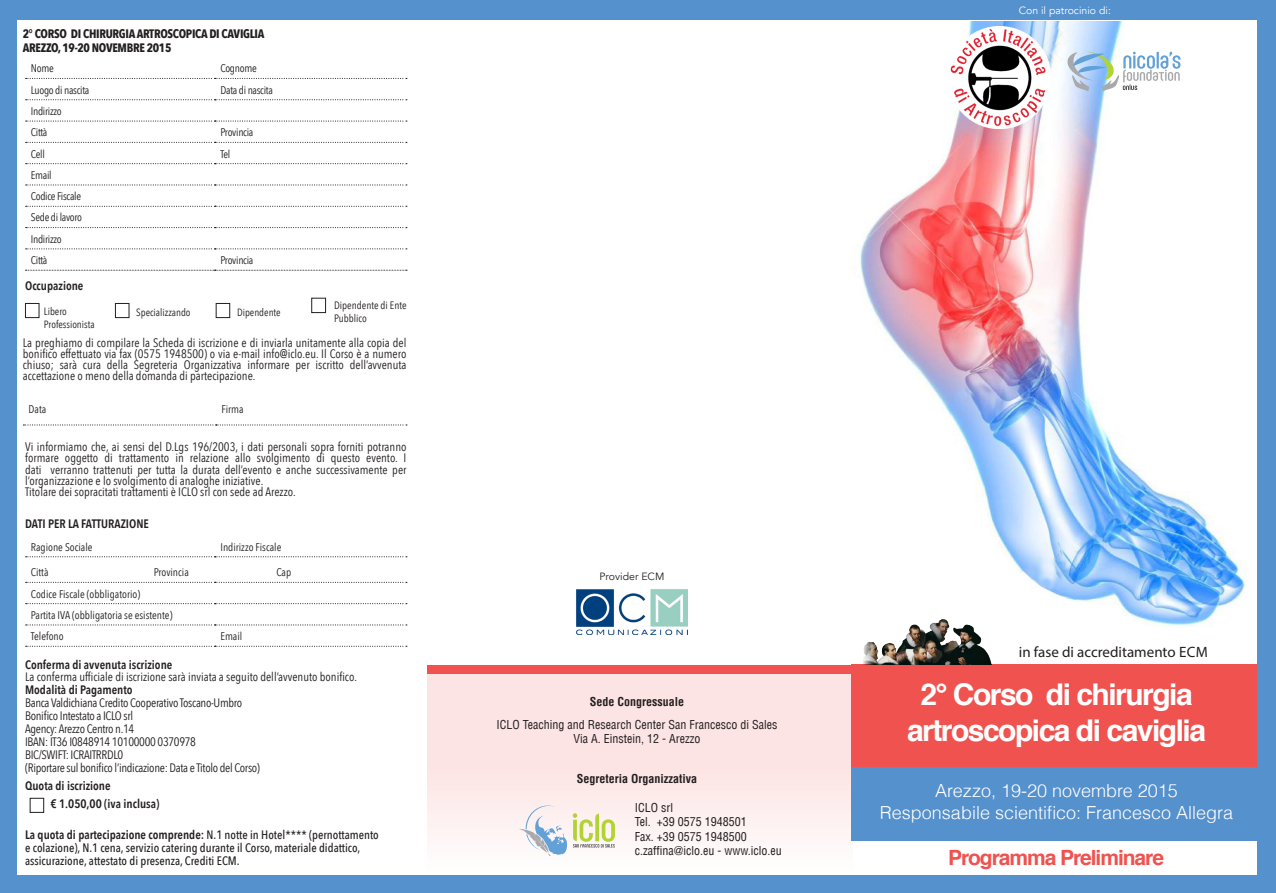
<style>
.page{position:relative;width:1276px;height:893px;background:#fff}
.page>*{position:absolute;margin:0;border:0;box-sizing:border-box;transform-origin:0 0}
.t1{font:700 30px/36px "Helvetica";letter-spacing:-.05em;color:#fff;text-align:center}
.t2{font:700 21px "Helvetica";letter-spacing:-.05em;color:#f0524f}
.t3{font:300 18px "Helvetica LT";color:#fff}
.t4{font:15px "Myriad Pro";color:#231f20}
.t5{font:12.3px/11.1px "Avenir Next Condensed";color:#231f20;text-align:justify}
.t6{font:12.3px "Avenir Next Condensed";letter-spacing:-.025em;color:#231f20}
.t7{font:500 12.3px/12.9px "Avenir Next Condensed";color:#231f20}
.t8{font:600 12.3px "Avenir Next Condensed";color:#231f20}
.t9{font:700 12.3px "Avenir Next Condensed";letter-spacing:-.025em;color:#231f20}
.t10{font:condensed 12px "Helvetica LT";color:#231f20}
.t11{font:700 condensed 12px "Helvetica LT";color:#231f20}
.t12{font:11.1px "Avenir Next Condensed";letter-spacing:-.02em;color:#231f20}
.t13{font:11.1px "Avenir Next Condensed";color:#231f20}
.t14{font:10.8px/12.9px "Avenir Next Condensed";color:#231f20}
.t15{font:10.5px "Avenir Next Condensed";color:#231f20}
.t16{font:10.5px "Avenir";color:#fff}
.t17{font:10.5px "Avenir";color:#231f20}
.s1{font-weight:600}
</style>
<div class="page">
<img style="left:851px;top:21px;width:406px;height:672px">
<div style="left:0;top:0;width:1276px;height:19px;background:#5591cd"></div>
<div style="left:0;top:875px;width:1276px;height:18px;background:#5591cd"></div>
<div style="left:0;top:0;width:17px;height:893px;background:#5591cd"></div>
<div style="left:1257px;top:0;width:19px;height:893px;background:#5591cd"></div>
<div style="left:216px;top:303px;width:14px;height:15px;border:1px solid #231f20"></div>
<div style="left:115px;top:303px;width:14px;height:15px;border:1px solid #231f20"></div>
<div style="left:25px;top:303px;width:14px;height:15px;border:1px solid #231f20"></div>
<div style="left:311px;top:298px;width:15px;height:15px;border:1px solid #231f20"></div>
<svg style="left:23px;top:424px;width:384px;height:1px"></svg>
<svg style="left:26px;top:78px;width:381px;height:1px"></svg>
<svg style="left:26px;top:99px;width:381px;height:1px"></svg>
<svg style="left:26px;top:121px;width:381px;height:1px"></svg>
<svg style="left:26px;top:142px;width:381px;height:1px"></svg>
<svg style="left:26px;top:163px;width:381px;height:1px"></svg>
<svg style="left:26px;top:184px;width:381px;height:2px"></svg>
<svg style="left:26px;top:206px;width:381px;height:1px"></svg>
<svg style="left:26px;top:227px;width:381px;height:1px"></svg>
<svg style="left:26px;top:248px;width:381px;height:1px"></svg>
<svg style="left:25px;top:270px;width:382px;height:1px"></svg>
<svg style="left:26px;top:556px;width:381px;height:1px"></svg>
<svg style="left:26px;top:582px;width:381px;height:1px"></svg>
<svg style="left:26px;top:603px;width:381px;height:1px"></svg>
<svg style="left:26px;top:624px;width:381px;height:1px"></svg>
<svg style="left:26px;top:646px;width:381px;height:1px"></svg>
<div style="left:427px;top:665px;width:425px;height:209px;background:linear-gradient(to bottom,#fbd6d6,#fefbfb)"></div>
<svg style="left:518px;top:805px;width:97px;height:51px"></svg>
<div style="left:30px;top:798px;width:14px;height:15px;border:1px solid #231f20"></div>
<div style="left:851px;top:665px;width:405px;height:102px;background:#f0524f"></div>
<div style="left:851px;top:767px;width:418px;height:73px;background:#5591cd"></div>
<div style="left:427px;top:665px;width:425px;height:8px;background:#f0524f"></div>
<img style="left:576px;top:589px;width:111px;height:46px">
<img style="left:862px;top:619px;width:129px;height:45px">
<img style="left:948px;top:27px;width:102px;height:102px">
<svg style="left:1065px;top:52px;width:115px;height:39px"></svg>
<p class="t9" style="left:23px;top:26px;width:243px">2° CORSO DI CHIRURGIA ARTROSCOPICA DI CAVIGLIA</p>
<p class="t9" style="left:23px;top:41px;width:150px">AREZZO, 19-20 NOVEMBRE 2015</p>
<p class="t12" style="left:31px;top:59px;width:24px">Nome</p>
<p class="t12" style="left:220px;top:59px;width:38px">Cognome</p>
<p class="t12" style="left:31px;top:80px;width:60px">Luogo di nascita</p>
<p class="t12" style="left:220px;top:80px;width:54px">Data di nascita</p>
<p class="t12" style="left:31px;top:102px;width:32px">Indirizzo</p>
<p class="t12" style="left:31px;top:123px;width:18px">Città</p>
<p class="t12" style="left:220px;top:123px;width:34px">Provincia</p>
<p class="t12" style="left:31px;top:144px;width:15px">Cell</p>
<p class="t12" style="left:220px;top:144px;width:11px">Tel</p>
<p class="t12" style="left:31px;top:165px;width:22px">Email</p>
<p class="t12" style="left:31px;top:187px;width:52px">Codice Fiscale</p>
<p class="t12" style="left:31px;top:208px;width:53px">Sede di lavoro</p>
<p class="t12" style="left:31px;top:229px;width:32px">Indirizzo</p>
<p class="t12" style="left:31px;top:251px;width:18px">Città</p>
<p class="t12" style="left:220px;top:251px;width:34px">Provincia</p>
<p class="t8" style="left:25px;top:275px;width:60px">Occupazione</p>
<p class="t15" style="left:44px;top:303px;width:24px">Libero</p>
<p class="t15" style="left:136px;top:303px;width:56px">Specializzando</p>
<p class="t15" style="left:237px;top:303px;width:45px">Dipendente</p>
<p class="t15" style="left:44px;top:315px;width:52px">Professionista</p>
<p class="t14" style="left:334px;top:299px;width:74px">Dipendente di Ente<br>Pubblico</p>
<p class="t5" style="left:23px;top:337px;width:385px">La preghiamo di compilare la Scheda di iscrizione e di inviarla unitamente alla copia del bonifico effettuato via fax (0575 1948500) o via e-mail info@iclo.eu. Il Corso è a numero chiuso; sarà cura della Segreteria Organizzativa informare per iscritto dell’avvenuta accettazione o meno della domanda di partecipazione.</p>
<p class="t12" style="left:29px;top:399px;width:19px">Data</p>
<p class="t12" style="left:221px;top:399px;width:24px">Firma</p>
<p class="t5" style="left:25px;top:441px;width:383px">Vi informiamo che, ai sensi del D.Lgs 196/2003, i dati personali sopra forniti potranno formare oggetto di trattamento in relazione allo svolgimento di questo evento. I dati verranno trattenuti per tutta la durata dell’evento e anche successivamente per l’organizzazione e lo svolgimento di analoghe iniziative.</p>
<p class="t5" style="left:25px;top:485px;width:272px">Titolare dei sopracitati trattamenti è ICLO srl con sede ad Arezzo.</p>
<p class="t8" style="left:25px;top:513px;width:125px">DATI PER LA FATTURAZIONE</p>
<p class="t13" style="left:31px;top:537px;width:63px">Ragione Sociale</p>
<p class="t13" style="left:220px;top:537px;width:62px">Indirizzo Fiscale</p>
<p class="t12" style="left:31px;top:563px;width:19px">Città</p>
<p class="t13" style="left:154px;top:563px;width:37px">Provincia</p>
<p class="t12" style="left:276px;top:563px;width:16px">Cap</p>
<p class="t13" style="left:31px;top:584px;width:111px">Codice Fiscale (obbligatorio)</p>
<p class="t13" style="left:31px;top:605px;width:143px">Partita IVA (obbligatoria se esistente)</p>
<p class="t13" style="left:31px;top:627px;width:34px">Telefono</p>
<p class="t12" style="left:220px;top:627px;width:23px">Email</p>
<p class="t8" style="left:25px;top:654px;width:149px">Conferma di avvenuta iscrizione</p>
<p class="t5" style="left:25px;top:671px;width:333px">La conferma ufficiale di iscrizione sarà inviata a seguito dell’avvenuto bonifico.</p>
<p class="t8" style="left:25px;top:679px;width:109px">Modalità di Pagamento</p>
<p class="t6" style="left:25px;top:693px;width:219px">Banca Valdichiana Credito Cooperativo Toscano-Umbro</p>
<p class="t6" style="left:25px;top:706px;width:109px">Bonifico Intestato a ICLO srl</p>
<p class="t6" style="left:25px;top:718px;width:111px">Agency: Arezzo Centro n.14</p>
<p class="t6" style="left:25px;top:731px;width:172px">IBAN: IT36 I0848914 10100000 0370978</p>
<p class="t6" style="left:25px;top:744px;width:100px">BIC/SWIFT: ICRAITRRDL0</p>
<p class="t6" style="left:25px;top:757px;width:236px">(Riportare sul bonifico l’indicazione: Data e Titolo del Corso)</p>
<p class="t8" style="left:25px;top:775px;width:87px">Quota di iscrizione</p>
<p class="t8" style="left:51px;top:793px;width:110px">€ 1.050,00 (iva inclusa)</p>
<p class="t7" style="left:25px;top:828px;width:355px"><span class="s1">La quota di partecipazione comprende:</span> N.1 notte in Hotel**** (pernottamento e colazione), N.1 cena, servizio catering durante il Corso, materiale didattico, assicurazione, attestato di presenza, Crediti ECM.</p>
<p class="t17" style="left:599px;top:570px;width:66px">Provider ECM</p>
<p class="t11" style="left:590px;top:694px;width:96px">Sede Congressuale</p>
<p class="t10" style="left:496px;top:717px;width:282px">ICLO Teaching and Research Center San Francesco di Sales</p>
<p class="t10" style="left:573px;top:731px;width:128px">Via A. Einstein, 12 - Arezzo</p>
<p class="t11" style="left:577px;top:771px;width:122px">Segreteria Organizzativa</p>
<p class="t10" style="left:635px;top:800px;width:40px">ICLO srl</p>
<p class="t10" style="left:635px;top:814px;width:114px">Tel. +39 0575 1948501</p>
<p class="t10" style="left:635px;top:829px;width:113px">Fax. +39 0575 1948500</p>
<p class="t10" style="left:635px;top:843px;width:149px">c.zaffina@iclo.eu - www.iclo.eu</p>
<p class="t16" style="left:1018px;top:4px;width:94px">Con il patrocinio di:</p>
<p class="t4" style="left:1019px;top:643px;width:190px">in fase di accreditamento ECM</p>
<p class="t1" style="left:907px;top:676px;width:300px">2° Corso di chirurgia artroscopica di caviglia</p>
<p class="t3" style="left:935px;top:779px;width:244px">Arezzo, 19-20 novembre 2015</p>
<p class="t3" style="left:880px;top:801px;width:355px">Responsabile scientifico: Francesco Allegra</p>
<p class="t2" style="left:948px;top:841px;width:217px">Programma Preliminare</p>
</div>
